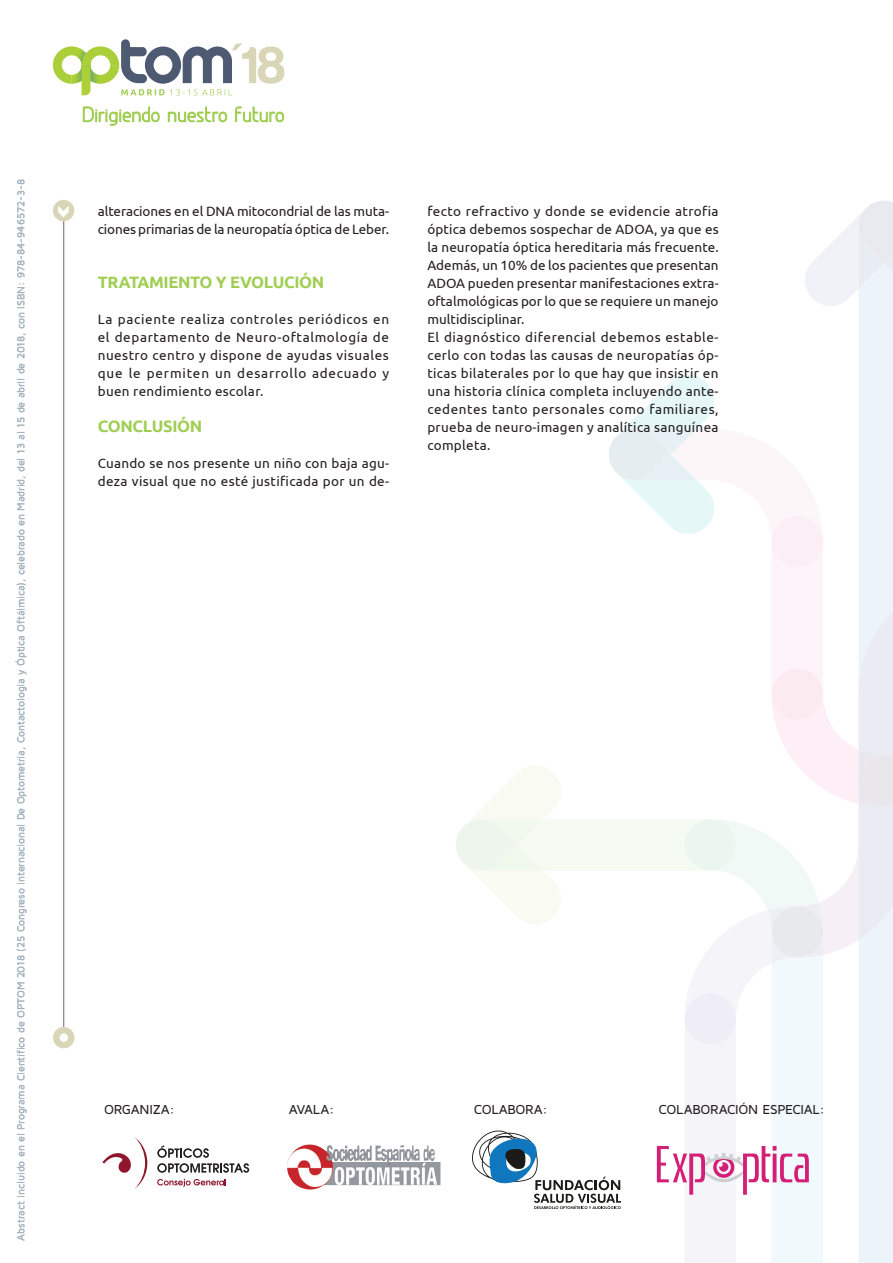
<style>
.page{position:relative;width:893px;height:1263px;background:#fff}
.page>*{position:absolute;margin:0;border:0;box-sizing:border-box;transform-origin:0 0}
.t1{font:19.65px "Greyscale Basic";color:#a0ce53}
.t2{font:700 16.5px "Ubuntu";letter-spacing:-.02em;color:#a0ce53}
.t3{font:13.5px/18px "Ubuntu";letter-spacing:.02em;color:#231f20}
.t4{font:13.5px/18px "Ubuntu";letter-spacing:-.01em;color:#231f20}
.t5{font:500 13.5px "Maven Pro";letter-spacing:-.025em;color:#231f20}
.t6{font:500 10.5px "Maven Pro";letter-spacing:-.015em;color:#a5b4be}
</style>
<div class="page">
<hr style="left:63px;top:209px;width:1px;height:828px;background:#69696c">
<div style="left:53px;top:200px;width:21px;height:21px;background:#d9d6b7;border-radius:50%"></div>
<svg style="left:58px;top:206px;width:11px;height:11px"></svg>
<div style="left:53px;top:1027px;width:21px;height:21px;background:#d9d6b7;border-radius:50%"></div>
<div style="left:60px;top:1033px;width:8px;height:9px;background:#fff;border-radius:50%"></div>
<svg style="left:53px;top:39px;width:231px;height:56px"></svg>
<svg style="left:83px;top:106px;width:77px;height:20px"></svg>
<svg style="left:168px;top:106px;width:59px;height:16px"></svg>
<svg style="left:235px;top:106px;width:49px;height:16px"></svg>
<svg style="left:157px;top:1145px;width:92px;height:28px"></svg>
<svg style="left:157px;top:1179px;width:69px;height:8px"></svg>
<svg style="left:102px;top:1137px;width:45px;height:52px"></svg>
<img style="left:287px;top:1144px;width:153px;height:46px">
<svg style="left:456px;top:201px;width:437px;height:1062px"></svg>
<p class="t6" style="left:14px;top:1240px;width:1063px;rotate:-90deg">ABSTRACT INCLUIDO EN EL PROGRAMA CIENTÍFICO DE OPTOM 2018 (25 CONGRESO INTERNACIONAL DE OPTOMETRÍA, CONTACTOLOGÍA Y ÓPTICA OFTÁLMICA), CELEBRADO EN MADRID, DEL 13 AL 15 DE ABRIL DE 2018, CON ISBN: 978-84-946572-3-8</p>
<h1 class="t1" style="left:82px;top:103px;width:204px">Dirigiendo nuestro futuro</h1>
<p class="t4" style="left:98px;top:202px;width:293px">alteraciones en el DNA mitocondrial de las muta&shy;ciones primarias de la neuropatía óptica de Leber.</p>
<p class="t2" style="left:98px;top:272px;width:228px">TRATAMIENTO Y EVOLUCIÓN</p>
<p class="t3" style="left:98px;top:310px;width:293px;text-align:justify">La paciente realiza controles periódicos en el departamento de Neuro-oftalmología de nuestro centro y dispone de ayudas visuales que le permiten un desarrollo adecuado y buen rendimiento escolar.</p>
<p class="t2" style="left:98px;top:416px;width:106px">CONCLUSIÓN</p>
<p class="t3" style="left:98px;top:454px;width:293px">Cuando se nos presente un niño con baja agu&shy;deza visual que no esté justificada por un de-</p>
<p class="t3" style="left:427px;top:202px;width:293px">fecto refractivo y donde se evidencie atrofia óptica debemos sospechar de ADOA, ya que es la neuropatía óptica hereditaria más frecuente.<br>Además, un 10% de los pacientes que presentan ADOA pueden presentar manifestaciones extra&shy;oftalmológicas por lo que se requiere un manejo multidisciplinar.<br>El diagnóstico diferencial debemos estable&shy;cerlo con todas las causas de neuropatías óp&shy;ticas bilaterales por lo que hay que insistir en una historia clínica completa incluyendo ante&shy;cedentes tanto personales como familiares, prueba de neuro-imagen y analítica sanguínea completa.</p>
<p class="t5" style="left:104px;top:1101px;width:72px">ORGANIZA:</p>
<p class="t5" style="left:289px;top:1101px;width:47px">AVALA:</p>
<p class="t5" style="left:474px;top:1101px;width:76px">COLABORA:</p>
<p class="t5" style="left:659px;top:1101px;width:10px">COLABORACIÓN</p>
<p class="t5" style="left:762px;top:1101px;width:38px">ESPECIAL</p>
<p class="t5" style="left:819px;top:1101px;width:7px">:</p>
</div>
